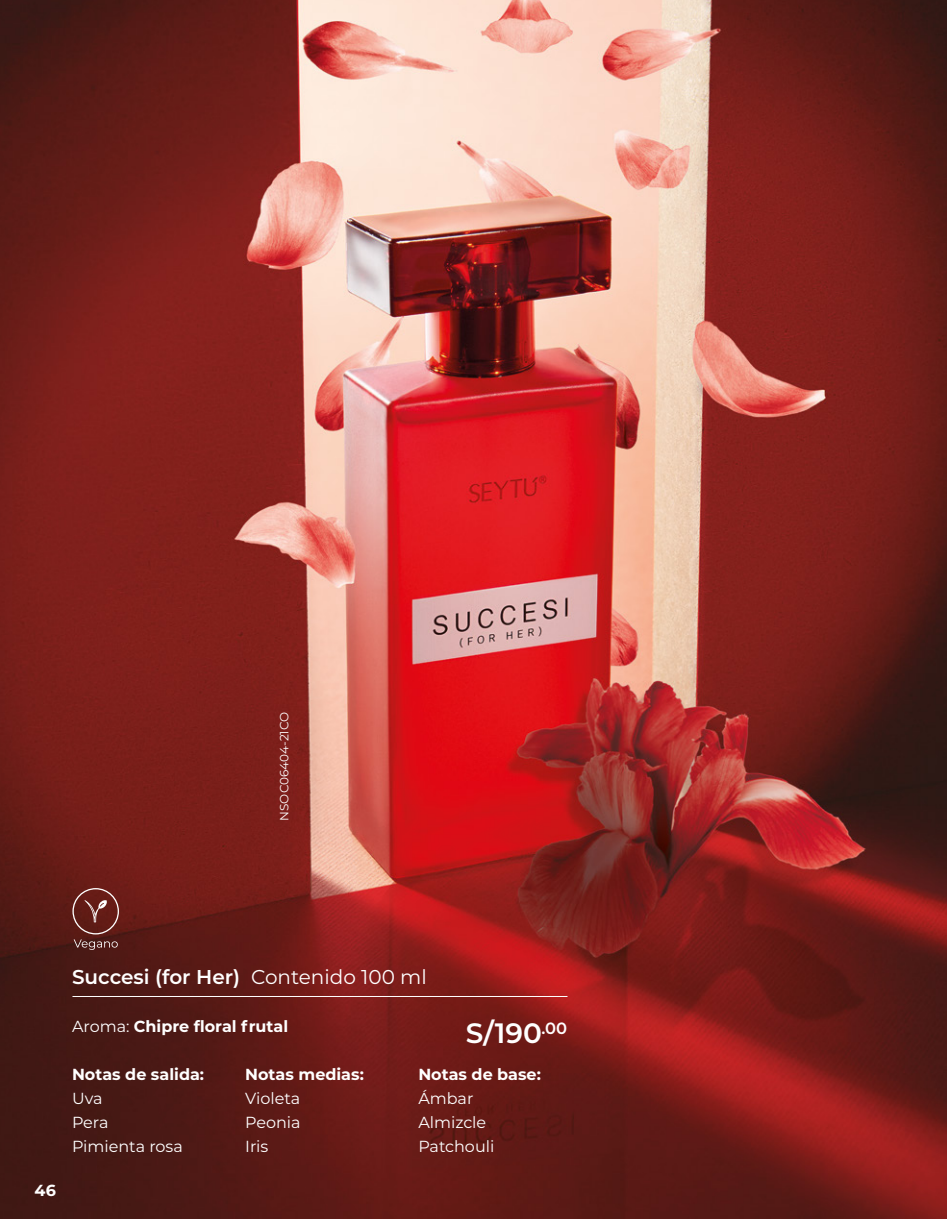
<style>
.page{position:relative;width:947px;height:1219px;background:#fff}
.page>*{position:absolute;margin:0;border:0;box-sizing:border-box;transform-origin:0 0}
.t1{font:600 28px "Montserrat";color:#fff}
.t2{font:600 20px "Montserrat";color:#fff}
.t3{font:700 16px "Montserrat";color:#fff}
.t4{font:16px/24px "Montserrat";color:#fff}
.t5{font:12px "Montserrat";color:#fff}
.s1{font-weight:400}
</style>
<div class="page">
<img style="left:0;top:0;width:947px;height:1219px">
<hr style="left:72px;top:996px;width:495px;height:1px;background:#fff">
<svg style="left:72px;top:888px;width:47px;height:62px;background:#713732"></svg>
<p class="t5" style="left:276px;top:821px;width:110px;rotate:-90deg">NSOC06404-21CO</p>
<p class="t3" style="left:35px;top:1178px;width:23px">46</p>
<p class="t2" style="left:72px;top:963px;width:356px">Succesi (for Her) <span class="s1">Contenido 100 ml</span></p>
<p class="t3" style="left:72px;top:1015px;width:218px"><span class="s1">Aroma:</span> Chipre floral frutal</p>
<h1 class="t1" style="left:466px;top:1014px;width:103px">S/190<sup>.00</sup></h1>
<p class="t5" style="left:508px;top:1020px;width:61px">73 puntos</p>
<p class="t3" style="left:72px;top:1063px;width:134px">Notas de salida:</p>
<p class="t4" style="left:72px;top:1086px;width:112px">Uva<br>Pera<br>Pimienta rosa</p>
<p class="t3" style="left:245px;top:1063px;width:120px">Notas medias:</p>
<p class="t4" style="left:245px;top:1086px;width:57px;text-align:justify">Violeta Peonia Iris</p>
<p class="t3" style="left:418px;top:1063px;width:124px">Notas de base:</p>
<p class="t4" style="left:418px;top:1086px;width:78px">Ámbar<br>Almizcle<br>Patchouli</p>
</div>
